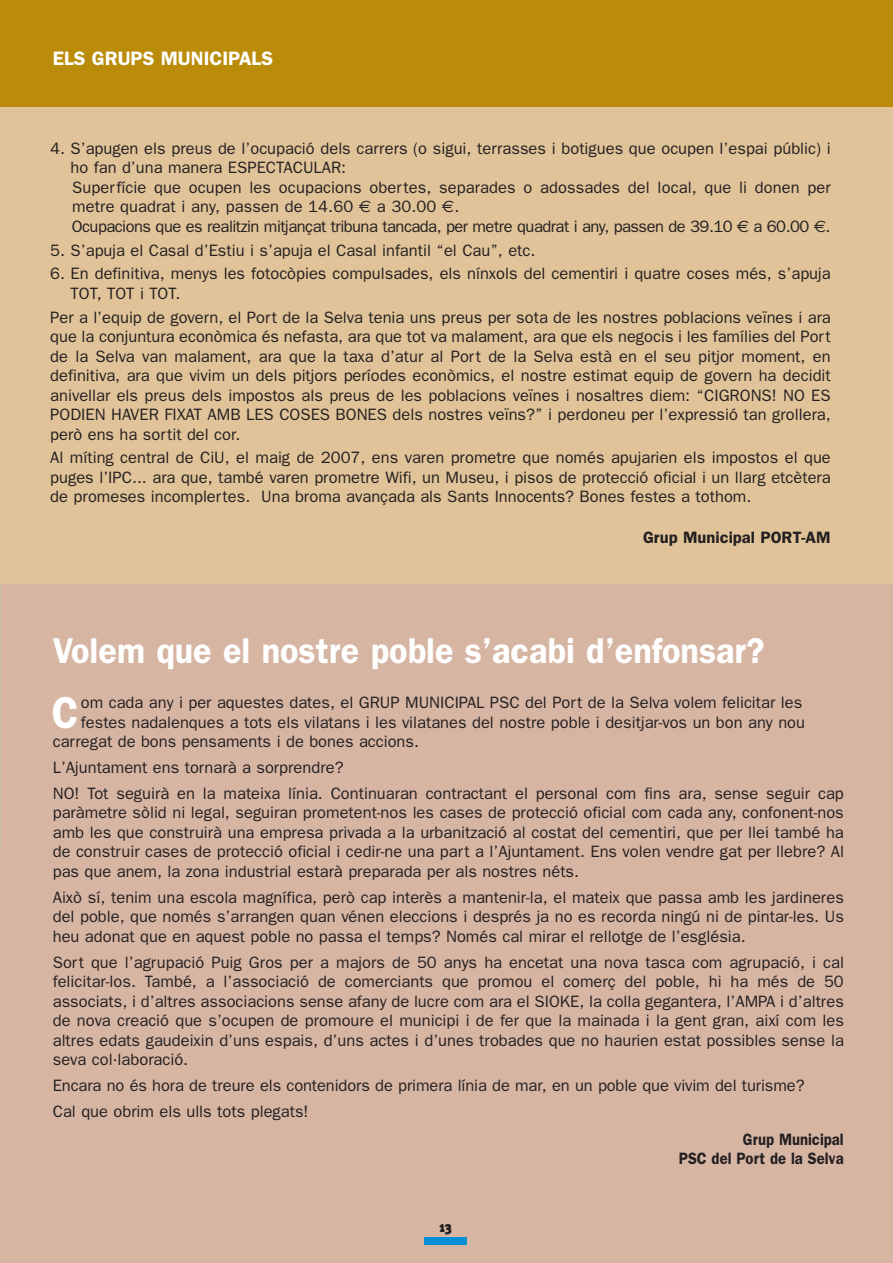
<style>
.page{position:relative;width:893px;height:1263px;background:#fff}
.page>*{position:absolute;margin:0;border:0;box-sizing:border-box;transform-origin:0 0}
.t1{font:600 44.85px "Franklin Gothic";color:#fff;scale:.9 1}
.t2{font:600 36px "Franklin Gothic";color:#fff;scale:.95 1}
.t3{font:600 19.5px "Franklin Gothic";color:#fff}
.t4{font:16.5px/19.5px "Franklin Gothic";color:#231f20;text-align:justify}
.t5{font:600 16.5px/19.5px "Franklin Gothic";color:#231f20;text-align:right;scale:.9 1}
.t6{font:600 16.5px "Franklin Gothic";color:#231f20}
.t7{font:700 13.5px "Meta Plus";color:#231f20}
.s1{font-family:"Euro Sans"}
</style>
<div class="page">
<div style="left:0;top:584px;width:893px;height:679px;background:#d7b5a3"></div>
<hr style="left:0;top:174px;width:1px;height:677px;background:#c5c19d">
<div style="left:424px;top:1237px;width:43px;height:7px;background:#008fd4"></div>
<div style="left:0;top:102px;width:893px;height:482px;background:#e0c398"></div>
<div style="left:0;top:0;width:893px;height:107px;background:#bb8c0a"></div>
<p class="t3" style="left:53px;top:51px;width:222px">ELS GRUPS MUNICIPALS</p>
<p class="t4" style="left:71px;top:140px;width:762px;text-align:left;text-indent:-20px">4. S’apugen els preus de l’ocupació dels carrers (o sigui, terrasses i botigues que ocupen l’espai públic) i ho fan d’una manera ESPECTACULAR:<br>Superfície que ocupen les ocupacions obertes, separades o adossades del local, que li donen per metre quadrat i any, passen de 14.60 <span class="s1">€</span> a 30.00 <span class="s1">€</span>.<br>Ocupacions que es realitzin mitjançat tribuna tancada, per metre quadrat i any, passen de 39.10 <span class="s1">€</span> a 60.00 <span class="s1">€</span>.</p>
<p class="t4" style="left:50px;top:242px;width:487px">5. S’apuja el Casal d’Estiu i s’apuja el Casal infantil “el Cau”, etc.</p>
<p class="t4" style="left:71px;top:265px;width:762px;text-indent:-20px">6. En definitiva, menys les fotocòpies compulsades, els nínxols del cementiri i quatre coses més, s’apuja<br>TOT, TOT i TOT.</p>
<p class="t4" style="left:50px;top:309px;width:782px">Per a l’equip de govern, el Port de la Selva tenia uns preus per sota de les nostres poblacions veïnes i ara que la conjuntura econòmica és nefasta, ara que tot va malament, ara que els negocis i les famílies del Port de la Selva van malament, ara que la taxa d’atur al Port de la Selva està en el seu pitjor moment, en definitiva, ara que vivim un dels pitjors períodes econòmics, el nostre estimat equip de govern ha decidit anivellar els preus dels impostos als preus de les poblacions veïnes i nosaltres diem: “CIGRONS! NO ES PODIEN HAVER FIXAT AMB LES COSES BONES dels nostres veïns?” i perdoneu per l’expressió tan grollera, però ens ha sortit del cor.</p>
<p class="t4" style="left:50px;top:449px;width:782px">Al míting central de CiU, el maig de 2007, ens varen prometre que només apujarien els impostos el que puges l’IPC... ara que, també varen prometre Wifi, un Museu, i pisos de protecció oficial i un llarg etcètera de promeses incomplertes. Una broma avançada als Sants Innocents? Bones festes a tothom.</p>
<p class="t6" style="left:643px;top:532px;width:189px">Grup Municipal PORT-AM</p>
<h2 class="t2" style="left:53px;top:638px;width:751px">Volem que el nostre poble s’acabi d’enfonsar?</h2>
<h1 class="t1" style="left:52px;top:697px;width:31px">C</h1>
<p class="t4" style="left:81px;top:694px;width:723px">om cada any i per aquestes dates, el GRUP MUNICIPAL PSC del Port de la Selva volem felicitar les</p>
<p class="t4" style="left:81px;top:713px;width:726px">festes nadalenques a tots els vilatans i les vilatanes del nostre poble i desitjar-vos un bon any nou</p>
<p class="t4" style="left:53px;top:733px;width:368px">carregat de bons pensaments i de bones accions.</p>
<p class="t4" style="left:53px;top:756px;width:792px;line-height:25.8px">L’Ajuntament ens tornarà a sorprendre?<br>NO! Tot seguirà en la mateixa línia. Continuaran contractant el personal com fins ara, sense seguir cap</p>
<p class="t4" style="left:53px;top:804px;width:793px">paràmetre sòlid ni legal, seguiran prometent-nos les cases de protecció oficial com cada any, confonent-nos amb les que construirà una empresa privada a la urbanització al costat del cementiri, que per llei també ha de construir cases de protecció oficial i cedir-ne una part a l’Ajuntament. Ens volen vendre gat per llebre? Al pas que anem, la zona industrial estarà preparada per als nostres néts.</p>
<p class="t4" style="left:53px;top:889px;width:793px">Això sí, tenim una escola magnífica, però cap interès a mantenir-la, el mateix que passa amb les jardineres del poble, que només s’arrangen quan vénen eleccions i després ja no es recorda ningú ni de pintar-les. Us heu adonat que en aquest poble no passa el temps? Només cal mirar el rellotge de l’església.</p>
<p class="t4" style="left:53px;top:953px;width:793px">Sort que l’agrupació Puig Gros per a majors de 50 anys ha encetat una nova tasca com agrupació, i cal felicitar-los. També, a l’associació de comerciants que promou el comerç del poble, hi ha més de 50 associats, i d’altres associacions sense afany de lucre com ara el SIOKE, la colla gegantera, l’AMPA i d’altres de nova creació que s’ocupen de promoure el municipi i de fer que la mainada i la gent gran, així com les altres edats gaudeixin d’uns espais, d’uns actes i d’unes trobades que no haurien estat possibles sense la seva col·laboració.</p>
<p class="t4" style="left:53px;top:1074px;width:753px;line-height:25.8px">Encara no és hora de treure els contenidors de primera línia de mar, en un poble que vivim del turisme?<br>Cal que obrim els ulls tots plegats!</p>
<p class="t5" style="left:679px;top:1131px;width:185px">Grup Municipal<br>PSC del Port de la Selva</p>
<p class="t7" style="left:439px;top:1220px;width:14px">13</p>
</div>
